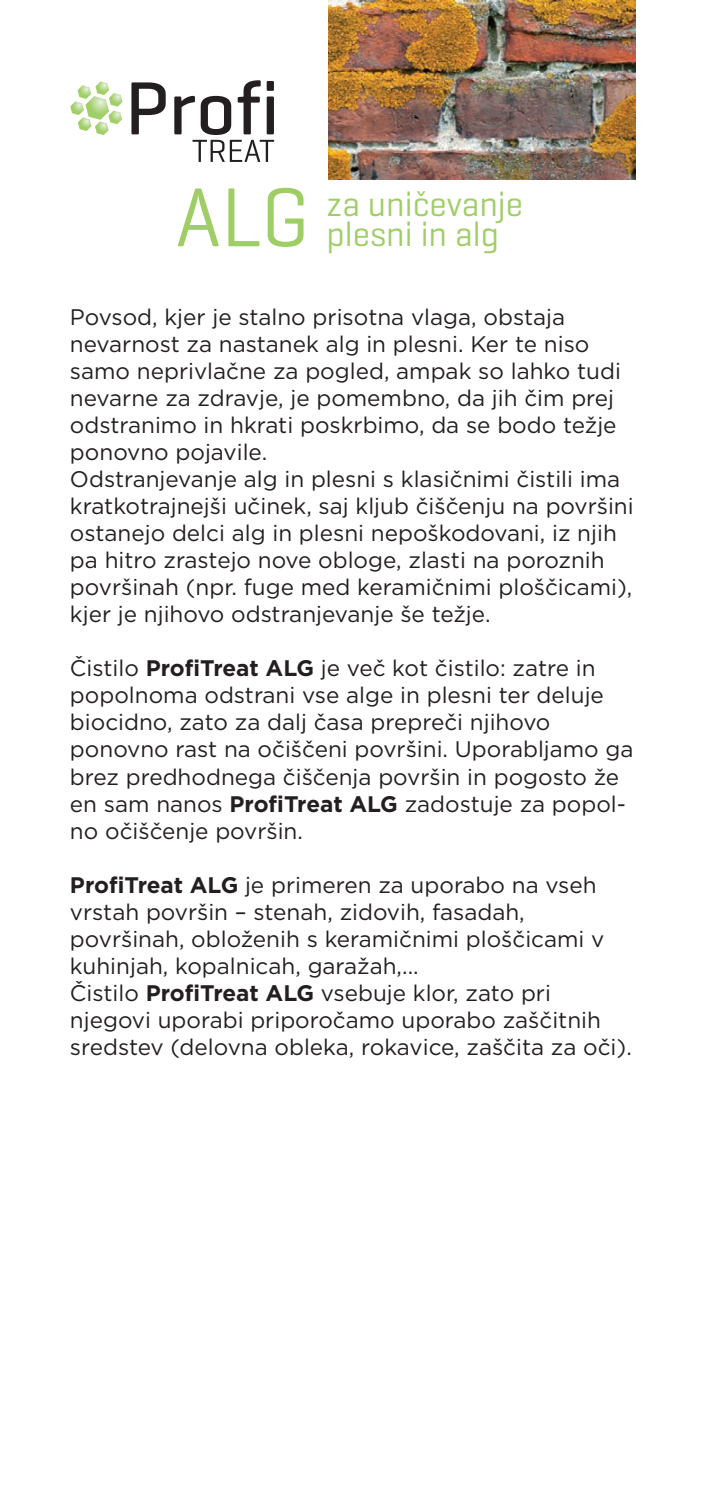
<style>
.page{position:relative;width:709px;height:1489px;background:#fff}
.page>*{position:absolute;margin:0;border:0;box-sizing:border-box;transform-origin:0 0}
.t1{font:85px "Geogrotesque";color:#9fce66}
.t2{font:35px/30px "Geogrotesque";color:#9fce66}
.t3{font:22.5px/27px "Gotham";color:#231f20}
.s1{font-weight:700}
</style>
<div class="page">
<svg style="left:70px;top:81px;width:53px;height:54px"></svg>
<svg style="left:131px;top:82px;width:35px;height:52px"></svg>
<svg style="left:174px;top:80px;width:100px;height:82px"></svg>
<div style="left:267px;top:96px;width:7px;height:38px;background:#231f20"></div>
<div style="left:267px;top:81px;width:7px;height:10px;background:#231f20"></div>
<img style="left:328px;top:1px;width:307px;height:179px">
<h1 class="t1" style="left:176px;top:164px;width:135px">ALG</h1>
<h2 class="t2" style="left:326px;top:188px;width:198px">za uničevanje plesni in alg</h2>
<p class="t3" style="left:70px;top:303px;width:565px">Povsod, kjer je stalno prisotna vlaga, obstaja nevarnost za nastanek alg in plesni. Ker te niso samo neprivlačne za pogled, ampak so lahko tudi nevarne za zdravje, je pomembno, da jih čim prej odstranimo in hkrati poskrbimo, da se bodo težje ponovno pojavile.<br>Odstranjevanje alg in plesni s klasičnimi čistili ima kratkotrajnejši učinek, saj kljub čiščenju na površini ostanejo delci alg in plesni nepoškodovani, iz njih pa hitro zrastejo nove obloge, zlasti na poroznih površinah (npr. fuge med keramičnimi ploščicami), kjer je njihovo odstranjevanje še težje.</p>
<p class="t3" style="left:70px;top:654px;width:565px">Čistilo <span class="s1">ProfiTreat ALG</span> je več kot čistilo: zatre in popolnoma odstrani vse alge in plesni ter deluje biocidno, zato za dalj časa prepreči njihovo ponovno rast na očiščeni površini. Uporabljamo ga brez predhodnega čiščenja površin in pogosto že en sam nanos <span class="s1">ProfiTreat ALG</span> zadostuje za popol&shy;no očiščenje površin.</p>
<p class="t3" style="left:70px;top:870px;width:563px"><span class="s1">ProfiTreat ALG</span> je primeren za uporabo na vseh vrstah površin – stenah, zidovih, fasadah, površinah, obloženih s keramičnimi ploščicami v kuhinjah, kopalnicah, garažah,...<br>Čistilo <span class="s1">ProfiTreat ALG</span> vsebuje klor, zato pri njegovi uporabi priporočamo uporabo zaščitnih sredstev (delovna obleka, rokavice, zaščita za oči).</p>
</div>
